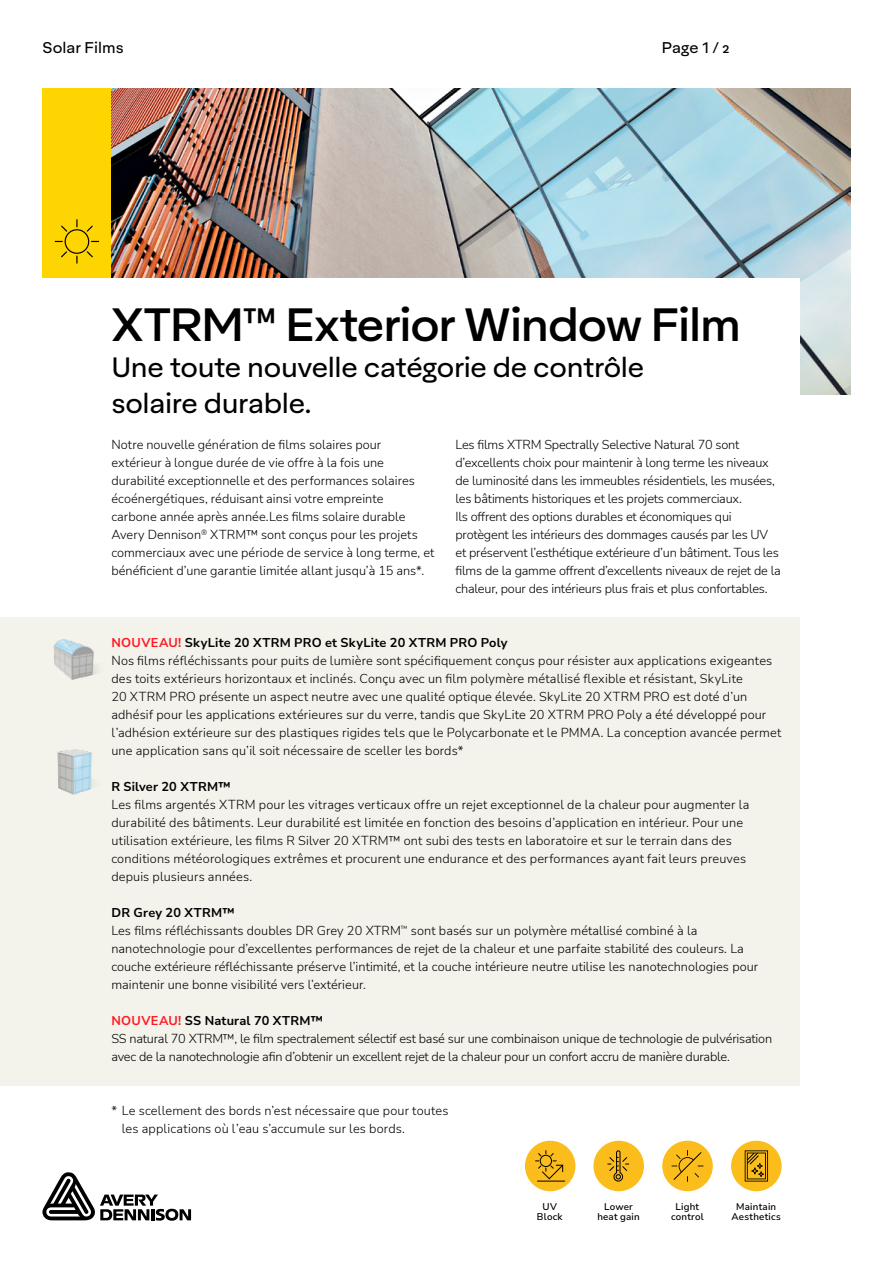
<style>
.page{position:relative;width:893px;height:1263px;background:#fff}
.page>*{position:absolute;margin:0;border:0;box-sizing:border-box;transform-origin:0 0}
.t1{font:500 45px "Aktifo A";letter-spacing:-.025em;color:#000}
.t2{font:27px/36px "Aktifo A";letter-spacing:-.01em;color:#000}
.t3{font:15px "Aktifo A";letter-spacing:.005em;color:#000}
.t4{font:300 12.75px/18px "Nunito Sans";letter-spacing:.005em;color:#000}
.t5{font:300 12.75px/18px "Nunito Sans";letter-spacing:-.015em;color:#000}
.t6{font:700 12.75px "Nunito Sans";letter-spacing:.015em;color:#000}
.t7{font:600 9.75px/10.5px "Nunito Sans";letter-spacing:.02em;color:#000;text-align:center}
.s1{font-weight:700;color:#ff1822}
.s2{font-weight:700}
</style>
<div class="page">
<div style="left:0;top:617px;width:800px;height:469px;background:#f3f3eb"></div>
<img style="left:111px;top:89px;width:739px;height:306px">
<div style="left:0;top:278px;width:800px;height:167px;background:#fff"></div>
<div style="left:43px;top:89px;width:68px;height:189px;background:#ffd500"></div>
<svg style="left:55px;top:219px;width:44px;height:45px"></svg>
<img style="left:53px;top:639px;width:45px;height:41px">
<img style="left:57px;top:749px;width:35px;height:46px">
<div style="left:525px;top:1141px;width:50px;height:50px;background:#fbbd1b;border-radius:50%"></div>
<svg style="left:535px;top:1150px;width:30px;height:32px"></svg>
<div style="left:593px;top:1141px;width:51px;height:50px;background:#fbbd1b;border-radius:50%"></div>
<svg style="left:607px;top:1150px;width:22px;height:32px"></svg>
<div style="left:662px;top:1141px;width:51px;height:50px;background:#fbbd1b;border-radius:50%"></div>
<svg style="left:671px;top:1150px;width:32px;height:32px"></svg>
<div style="left:731px;top:1141px;width:51px;height:50px;background:#fbbd1b;border-radius:50%"></div>
<svg style="left:745px;top:1150px;width:23px;height:31px"></svg>
<svg style="left:42px;top:1172px;width:149px;height:49px"></svg>
<p class="t3" style="left:43px;top:38px;width:83px">Solar Films</p>
<p class="t3" style="left:662px;top:38px;width:69px">Page 1 / 2</p>
<h1 class="t1" style="left:111px;top:296px;width:631px">XTRM™ Exterior Window Film</h1>
<h2 class="t2" style="left:111px;top:349px;width:534px">Une toute nouvelle catégorie de contrôle solaire durable.</h2>
<p class="t4" style="left:111px;top:435px;width:325px">Notre nouvelle génération de films solaires pour extérieur à longue durée de vie offre à la fois une durabilité exceptionnelle et des performances solaires écoénergétiques, réduisant ainsi votre empreinte<br>carbone année après année.Les films solaire durable Avery Dennison<sup>®</sup> XTRM™ sont conçus pour les projets commerciaux avec une période de service à long terme, et bénéficient d’une garantie limitée allant jusqu’à 15 ans*.</p>
<p class="t5" style="left:455px;top:435px;width:327px">Les films XTRM Spectrally Selective Natural 70 sont d’excellents choix pour maintenir à long terme les niveaux de luminosité dans les immeubles résidentiels, les musées, les bâtiments historiques et les projets commerciaux.<br>Ils offrent des options durables et économiques qui protègent les intérieurs des dommages causés par les UV et préservent l’esthétique extérieure d’un bâtiment. Tous les films de la gamme offrent d’excellents niveaux de rejet de la chaleur, pour des intérieurs plus frais et plus confortables.</p>
<p class="t4" style="left:111px;top:633px;width:671px"><span class="s1">NOUVEAU!</span> <span class="s2">SkyLite 20 XTRM PRO et SkyLite 20 XTRM PRO Poly<br></span>Nos films réfléchissants pour puits de lumière sont spécifiquement conçus pour résister aux applications exigeantes des toits extérieurs horizontaux et inclinés. Conçu avec un film polymère métallisé flexible et résistant, SkyLite<br>20 XTRM PRO présente un aspect neutre avec une qualité optique élevée. SkyLite 20 XTRM PRO est doté d’un adhésif pour les applications extérieures sur du verre, tandis que SkyLite 20 XTRM PRO Poly a été développé pour l’adhésion extérieure sur des plastiques rigides tels que le Polycarbonate et le PMMA. La conception avancée permet une application sans qu’il soit nécessaire de sceller les bords*</p>
<p class="t6" style="left:111px;top:777px;width:121px">R Silver 20 XTRM™</p>
<p class="t4" style="left:111px;top:795px;width:639px">Les films argentés XTRM pour les vitrages verticaux offre un rejet exceptionnel de la chaleur pour augmenter la durabilité des bâtiments. Leur durabilité est limitée en fonction des besoins d’application en intérieur. Pour une utilisation extérieure, les films R Silver 20 XTRM™ ont subi des tests en laboratoire et sur le terrain dans des conditions météorologiques extrêmes et procurent une endurance et des performances ayant fait leurs preuves depuis plusieurs années.</p>
<p class="t4" style="left:111px;top:903px;width:648px"><span class="s2">DR Grey 20 XTRM™<br></span>Les films réfléchissants doubles DR Grey 20 XTRM<sup>™</sup> sont basés sur un polymère métallisé combiné à la nanotechnologie pour d’excellentes performances de rejet de la chaleur et une parfaite stabilité des couleurs. La couche extérieure réfléchissante préserve l’intimité, et la couche intérieure neutre utilise les nanotechnologies pour maintenir une bonne visibilité vers l’extérieur.</p>
<p class="t5" style="left:111px;top:1011px;width:662px"><span class="s1">NOUVEAU!</span> <span class="s2">SS Natural 70 XTRM™<br></span>SS natural 70 XTRM™, le film spectralement sélectif est basé sur une combinaison unique de technologie de pulvérisation avec de la nanotechnologie afin d’obtenir un excellent rejet de la chaleur pour un confort accru de manière durable.</p>
<p class="t4" style="left:122px;top:1101px;width:328px;text-indent:-11px">* Le scellement des bords n’est nécessaire que pour toutes les applications où l’eau s’accumule sur les bords.</p>
<p class="t7" style="left:537px;top:1201px;width:27px">UV<br>Block</p>
<p class="t7" style="left:597px;top:1201px;width:44px">Lower heat gain</p>
<p class="t7" style="left:671px;top:1201px;width:34px">Light control</p>
<p class="t7" style="left:732px;top:1201px;width:51px">Maintain<br>Aesthetics</p>
</div>
